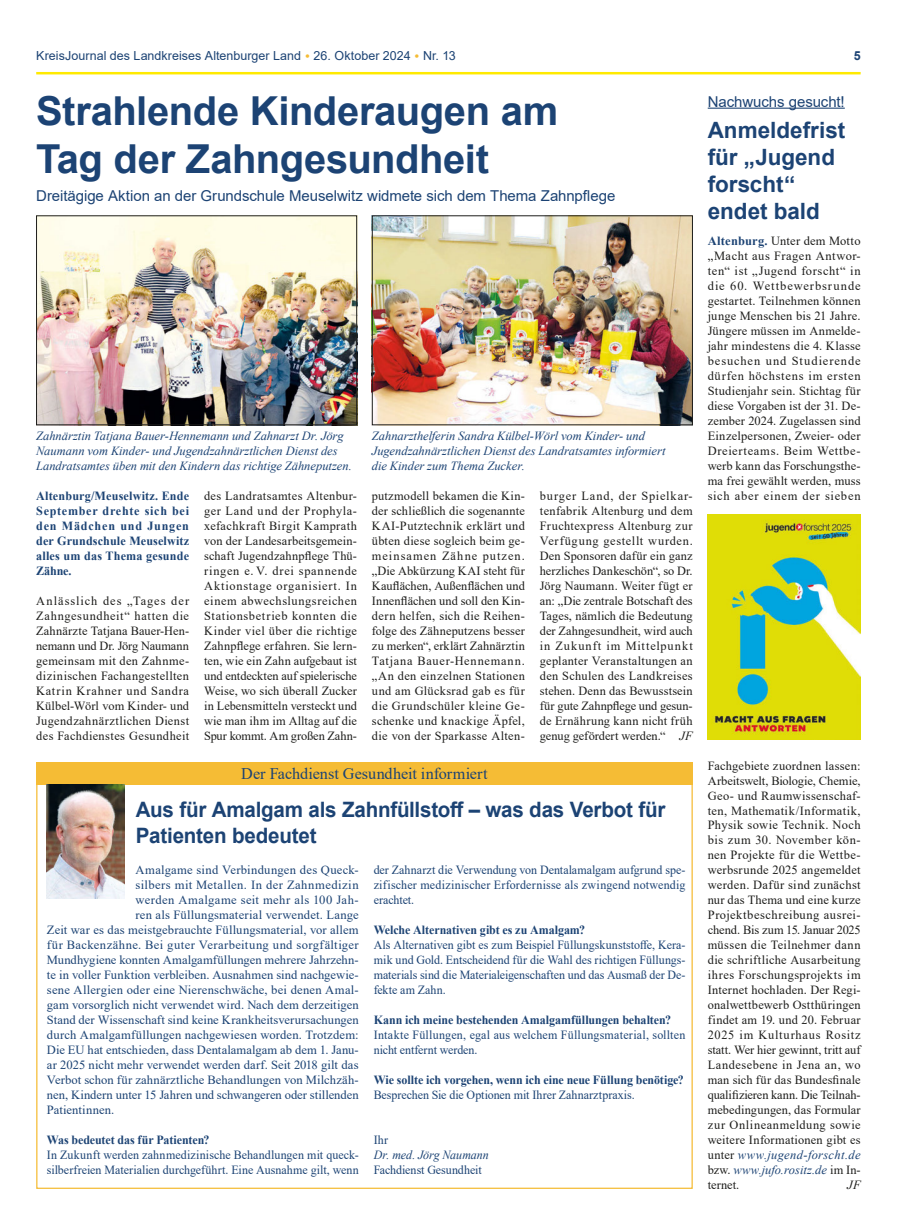
<style>
.page{position:relative;width:897px;height:1230px;background:#fff}
.page>*{position:absolute;margin:0;border:0;box-sizing:border-box;transform-origin:0 0}
.t1{font:700 39.88px/47.9px "Arial";letter-spacing:-.01em;color:#1c4374}
.t2{font:700 22.5px/27px "Arial";color:#1c4374}
.t3{font:700 21.25px/25.5px "Arial";letter-spacing:-.01em;color:#1c4374}
.t4{font:16.25px "Times New Roman";color:#1c4374}
.t5{font:15px "Arial";letter-spacing:-.005em;color:#1c4374}
.t6{font:12.5px/15px "Times New Roman";letter-spacing:.02em;color:#1d1d1b;text-align:justify}
.t7{font:12.5px "Times New Roman";letter-spacing:.01em;color:#1c4374}
.t8{font:12.5px/15px "Times New Roman";letter-spacing:.01em;color:#1c4374;scale:.96 1}
.t9{font:italic 12.5px/15px "Times New Roman";color:#1c4374}
.t10{font:700 12.5px/15px "Times New Roman";letter-spacing:.01em;color:#1c4374;text-align:justify}
.t11{font:700 12.5px/15px "Times New Roman";letter-spacing:-.01em;color:#1c4374;scale:.96 1}
.t12{font:12.5px "Times New Roman";letter-spacing:.03em;color:#1c4374}
.t13{font:12.5px "Arial";letter-spacing:.005em;color:#1c4374}
.t14{font:12.5px "Times New Roman";letter-spacing:.035em;color:#1c4374}
.t15{font:italic 12.5px "Times New Roman";color:#1d1d1b}
.t16{font:700 12.5px "Arial";color:#1c4374}
.s1{font-size:13.75px;color:#f5bc35}
.s2{font-style:italic}
.s3{font-weight:700}
.s4{font-weight:400}
.s5{font-weight:700;color:#1c4374}
.s6{font-style:italic;color:#1c4374}
</style>
<div class="page">
<hr style="left:36px;top:72px;width:824px;height:2px;background:#ffea00">
<div style="left:36px;top:762px;width:656px;height:22px;background:#f5bc35"></div>
<img style="left:47px;top:784px;width:78px;height:114px">
<img style="left:38px;top:217px;width:317px;height:206px">
<div style="left:36px;top:215px;width:321px;height:210px;border:1px solid #1d1d1b"></div>
<img style="left:374px;top:217px;width:316px;height:206px">
<div style="left:372px;top:215px;width:320px;height:210px;border:1px solid #1d1d1b"></div>
<hr style="left:707px;top:108px;width:137px;height:1px;background:#1c4374">
<img style="left:707px;top:515px;width:153px;height:224px">
<p class="t13" style="left:36px;top:47px;width:421px">KreisJournal des Landkreises Altenburger Land <span class="s1">•</span> 26. Oktober 2024 <span class="s1">•</span> Nr. 13</p>
<p class="t16" style="left:853px;top:47px;width:8px">5</p>
<p class="t1" style="left:36px;top:87px;width:523px">Strahlende Kinderaugen am<br>Tag der Zahngesundheit</p>
<p class="t5" style="left:36px;top:186px;width:580px">Dreitägige Aktion an der Grundschule Meuselwitz widmete sich dem Thema Zahnpflege</p>
<p class="t9" style="left:36px;top:428px;width:317px">Zahnärztin Tatjana Bauer-Hennemann und Zahnarzt Dr. Jörg<br>Naumann vom Kinder- und Jugendzahnärztlichen Dienst des<br>Landratsamtes üben mit den Kindern das richtige Zähneputzen.</p>
<p class="t9" style="left:372px;top:428px;width:295px">Zahnarzthelferin Sandra Külbel-Wörl vom Kinder- und<br>Jugendzahnärztlichen Dienst des Landratsamtes informiert die Kinder zum Thema Zucker.</p>
<p class="t10" style="left:36px;top:488px;width:154px">Altenburg/Meuselwitz. Ende September drehte sich bei den Mädchen und Jungen der Grundschule Meuselwitz alles um das Thema gesunde Zähne.</p>
<p class="t6" style="left:36px;top:593px;width:154px">Anlässlich des „Tages der Zahngesundheit“ hatten die Zahnärzte Tatjana Bauer-Hen&shy;nemann und Dr. Jörg Naumann gemeinsam mit den Zahnme&shy;dizinischen Fachangestellten Katrin Krahner und Sandra Külbel-Wörl vom Kinder- und Jugendzahnärztlichen Dienst des Fachdienstes Gesundheit</p>
<p class="t6" style="left:204px;top:488px;width:154px">des Landratsamtes Altenbur&shy;ger Land und der Prophyla&shy;xefachkraft Birgit Kamprath von der Landesarbeitsgemein&shy;schaft Jugendzahnpflege Thü&shy;ringen e. V. drei spannende Aktionstage organisiert. In einem abwechslungsreichen Stationsbetrieb konnten die Kinder viel über die richtige Zahnpflege erfahren. Sie lern&shy;ten, wie ein Zahn aufgebaut ist und entdeckten auf spielerische Weise, wo sich überall Zucker in Lebensmitteln versteckt und wie man ihm im Alltag auf die Spur kommt. Am großen Zahn-</p>
<p class="t6" style="left:372px;top:488px;width:154px">putzmodell bekamen die Kin&shy;der schließlich die sogenannte KAI-Putztechnik erklärt und übten diese sogleich beim ge&shy;meinsamen Zähne putzen. „Die Abkürzung KAI steht für Kau flächen, Außenflächen und Innenflächen und soll den Kin&shy;dern helfen, sich die Reihen&shy;folge des Zähneputzens besser zu merken“, erklärt Zahnärztin Tatjana Bauer-Hennemann. „An den einzelnen Stationen und am Glücksrad gab es für die Grundschüler kleine Ge&shy;schenke und knackige Äpfel, die von der Sparkasse Alten-</p>
<p class="t6" style="left:540px;top:488px;width:154px">burger Land, der Spielkar&shy;tenfabrik Altenburg und dem Fruchtexpress Altenburg zur Verfügung gestellt wurden.<br>Den Sponsoren dafür ein ganz herzliches Dankeschön“, so Dr.<br>Jörg Naumann. Weiter fügt er an: „Die zentrale Botschaft des Tages, nämlich die Bedeutung der Zahngesundheit, wird auch in Zukunft im Mittelpunkt geplanter Veranstaltungen an den Schulen des Landkreises stehen. Denn das Bewusstsein für gute Zahnpflege und gesun&shy;de Ernährung kann nicht früh genug gefördert werden.“ <span class="s2">JF</span></p>
<p class="t4" style="left:241px;top:762px;width:248px">Der Fachdienst Gesundheit informiert</p>
<p class="t3" style="left:136px;top:797px;width:531px">Aus für Amalgam als Zahnfüllstoff – was das Verbot für<br>Patienten bedeutet</p>
<p class="t7" style="left:135px;top:861px;width:225px">Amalgame sind Verbindungen des Queck-</p>
<p class="t14" style="left:135px;top:876px;width:225px">silbers mit Metallen. In der Zahnmedizin</p>
<p class="t12" style="left:135px;top:891px;width:225px">werden Amalgame seit mehr als 100 Jah-</p>
<p class="t7" style="left:135px;top:906px;width:225px">ren als Füllungsmaterial verwendet. Lange</p>
<p class="t7" style="left:47px;top:921px;width:313px">Zeit war es das meistgebrauchte Füllungsmaterial, vor allem</p>
<p class="t12" style="left:47px;top:936px;width:313px">für Backenzähne. Bei guter Verarbeitung und sorgfältiger</p>
<p class="t7" style="left:47px;top:951px;width:313px">Mundhygiene konnten Amalgamfüllungen mehrere Jahrzehn-</p>
<p class="t7" style="left:47px;top:966px;width:313px">te in voller Funktion verbleiben. Ausnahmen sind nachgewie-</p>
<p class="t7" style="left:47px;top:981px;width:313px">sene Allergien oder eine Nierenschwäche, bei denen Amal-</p>
<p class="t7" style="left:47px;top:996px;width:313px">gam vorsorglich nicht verwendet wird. Nach dem derzeitigen</p>
<p class="t7" style="left:47px;top:1011px;width:313px">Stand der Wissenschaft sind keine Krankheitsverursachungen</p>
<p class="t7" style="left:47px;top:1026px;width:313px">durch Amalgamfüllungen nachgewiesen worden. Trotzdem:</p>
<p class="t7" style="left:47px;top:1041px;width:313px">Die EU hat entschieden, dass Dentalamalgam ab dem 1. Janu-</p>
<p class="t7" style="left:47px;top:1056px;width:313px">ar 2025 nicht mehr verwendet werden darf. Seit 2018 gilt das</p>
<p class="t7" style="left:47px;top:1071px;width:313px">Verbot schon für zahnärztliche Behandlungen von Milchzäh-</p>
<p class="t7" style="left:47px;top:1086px;width:313px">nen, Kindern unter 15 Jahren und schwangeren oder stillenden</p>
<p class="t7" style="left:47px;top:1101px;width:69px">Patientinnen.</p>
<p class="t8" style="left:47px;top:1131px;width:326px"><span class="s3">Was bedeutet das für Patienten?<br></span>In Zukunft werden zahnmedizinische Behandlungen mit queck&shy;silberfreien Materialien durchgeführt. Eine Ausnahme gilt, wenn</p>
<p class="t8" style="left:373px;top:862px;width:326px;text-align:justify">der Zahnarzt die Verwendung von Dentalamalgam aufgrund spe&shy;zifischer medizinischer Erfordernisse als zwingend notwendig erachtet.</p>
<p class="t8" style="left:373px;top:922px;width:326px"><span class="s3">Welche Alternativen gibt es zu Amalgam?<br></span>Als Alternativen gibt es zum Beispiel Füllungskunststoffe, Kera&shy;mik und Gold. Entscheidend für die Wahl des richtigen Füllungs&shy;materials sind die Materialeigenschaften und das Ausmaß der De&shy;fekte am Zahn.</p>
<p class="t8" style="left:373px;top:1012px;width:326px"><span class="s3">Kann ich meine bestehenden Amalgamfüllungen behalten?<br></span>Intakte Füllungen, egal aus welchem Füllungsmaterial, sollten nicht entfernt werden.</p>
<p class="t11" style="left:373px;top:1072px;width:325px">Wie sollte ich vorgehen, wenn ich eine neue Füllung benötige?<br><span class="s4">Besprechen Sie die Optionen mit Ihrer Zahnarztpraxis.</span></p>
<p class="t8" style="left:373px;top:1131px;width:121px">Ihr<br><span class="s2">Dr. med. Jörg Naumann<br></span>Fachdienst Gesundheit</p>
<p class="t5" style="left:707px;top:91px;width:139px">Nachwuchs gesucht!</p>
<p class="t2" style="left:707px;top:117px;width:139px">Anmeldefrist für „Jugend forscht“ endet bald</p>
<p class="t6" style="left:707px;top:233px;width:154px"><span class="s5">Altenburg.</span> Unter dem Motto „Macht aus Fragen Antwor&shy;ten“ ist „Jugend forscht“ in die 60. Wettbewerbsrunde gestartet. Teilnehmen können junge Menschen bis 21 Jahre.<br>Jüngere müssen im Anmelde&shy;jahr mindestens die 4. Klasse besuchen und Studierende dürfen höchstens im ersten Studienjahr sein. Stichtag für diese Vorgaben ist der 31. De&shy;zember 2024. Zugelassen sind Einzelpersonen, Zweier- oder Dreierteams. Beim Wettbe&shy;werb kann das Forschungsthe&shy;ma frei gewählt werden, muss sich aber einem der sieben</p>
<p class="t6" style="left:707px;top:757px;width:154px">Fachgebiete zuordnen lassen:<br>Arbeitswelt, Biologie, Chemie, Geo- und Raumwissenschaf&shy;ten, Mathematik/Informatik, Physik sowie Technik. Noch bis zum 30. November kön&shy;nen Projekte für die Wettbe&shy;werbsrunde 2025 angemeldet werden. Dafür sind zunächst nur das Thema und eine kurze Projektbeschreibung ausrei&shy;chend. Bis zum 15. Januar 2025 müssen die Teilnehmer dann die schriftliche Ausarbeitung ihres Forschungsprojekts im Internet hochladen. Der Regi&shy;onalwettbewerb Ostthüringen findet am 19. und 20. Februar 2025 im Kulturhaus Rositz statt. Wer hier gewinnt, tritt auf Landesebene in Jena an, wo man sich für das Bundesfinale qualifizieren kann. Die Teilnah&shy;mebedingungen, das Formular zur Onlineanmeldung sowie weitere Informationen gibt es unter <span class="s6">www.jugend-forscht.de </span>bzw. <span class="s6">www.jufo.rositz.de</span> im In&shy;ternet.</p>
<p class="t15" style="left:847px;top:1176px;width:15px">JF</p>
</div>
